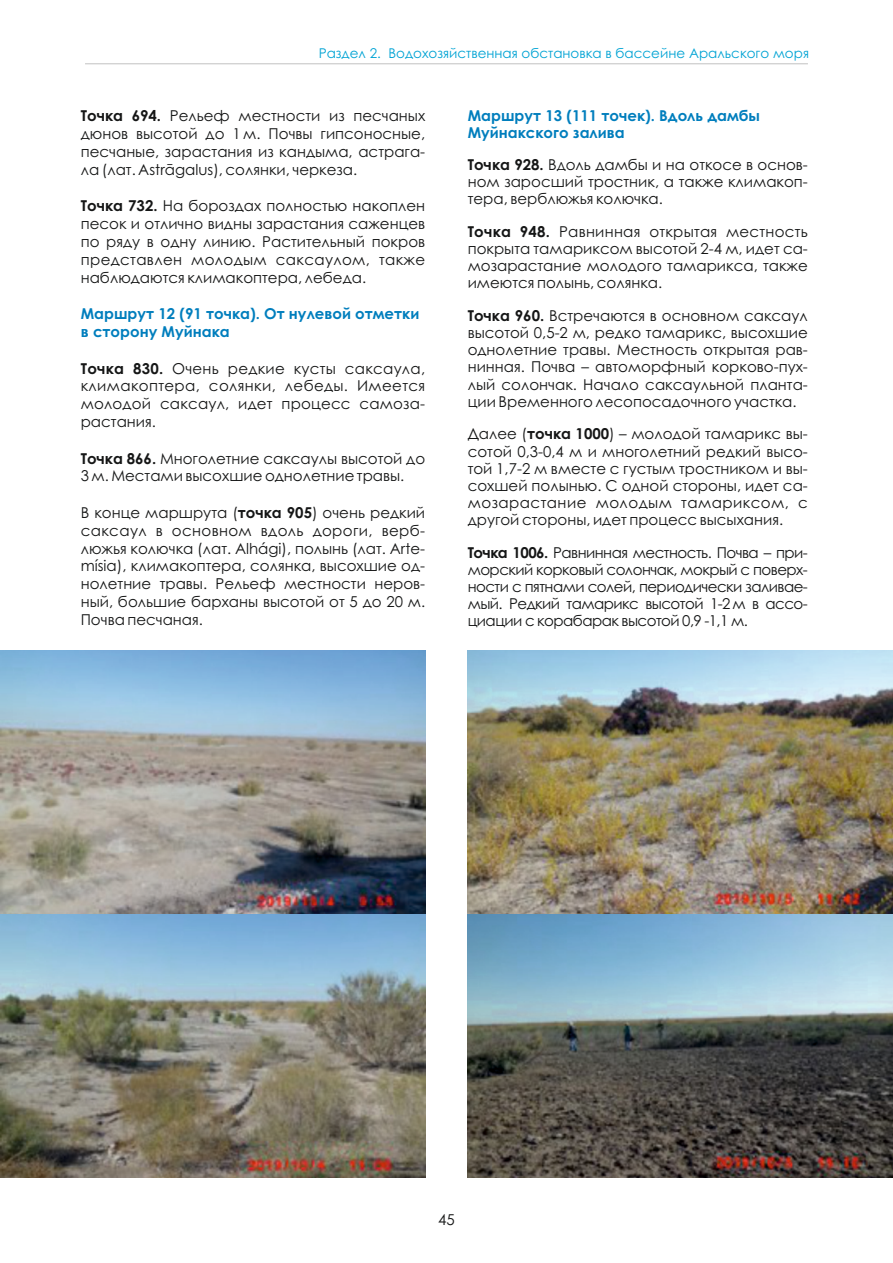
<style>
.page{position:relative;width:893px;height:1263px;background:#fff}
.page>*{position:absolute;margin:0;border:0;box-sizing:border-box;transform-origin:0 0}
.t1{font:15px/17.1px "Century Gothic";color:#151616;text-align:justify}
.t2{font:700 15px/18.1px "Century Gothic";color:#007ebd}
.t3{font:13.5px "Century Gothic";color:#00a3d4}
.s1{font-weight:700}
</style>
<div class="page">
<img style="left:0;top:651px;width:425px;height:527px">
<img style="left:468px;top:651px;width:425px;height:527px">
<hr style="left:85px;top:63px;width:723px;height:1px;background:#c5c5c5">
<p class="t3" style="left:319px;top:48px;width:492px">Раздел 2. Водохозяйственная обстановка в бассейне Аральского моря</p>
<p class="t1" style="left:81px;top:108px;width:346px;line-height:17.9px"><span class="s1">Точка 694.</span> Рельеф местности из песчаных дюнов высотой до 1 м. Почвы гипсоносные, песчаные, зарастания из кандыма, астрага&shy;ла (лат. Astrāgalus), солянки, черкеза.</p>
<p class="t1" style="left:81px;top:198px;width:346px;line-height:17.9px"><span class="s1">Точка 732.</span> На бороздах полностью накоплен песок и отлично видны зарастания саженцев по ряду в одну линию. Растительный покров представлен молодым саксаулом, также наблюдаются климакоптера, лебеда.</p>
<p class="t2" style="left:81px;top:306px;width:340px">Маршрут 12 (91 точка). От нулевой отметки в сторону Муйнака</p>
<p class="t1" style="left:81px;top:361px;width:346px;line-height:17.9px"><span class="s1">Точка 830.</span> Очень редкие кусты саксаула, климакоптера, солянки, лебеды. Имеется молодой саксаул, идет процесс самоза&shy;растания.</p>
<p class="t1" style="left:81px;top:451px;width:346px;line-height:17.9px"><span class="s1">Точка 866.</span> Многолетние саксаулы высотой до<br>3 м. Местами высохшие однолетние травы.</p>
<p class="t1" style="left:81px;top:505px;width:346px;line-height:17.9px">В конце маршрута (<span class="s1">точка 905</span>) очень редкий саксаул в основном вдоль дороги, верб&shy;люжья колючка (лат. Alhági), полынь (лат. Arte&shy;mísia), климакоптера, солянка, высохшие од&shy;нолетние травы. Рельеф местности неров&shy;ный, большие барханы высотой от 5 до 20 м.<br>Почва песчаная.</p>
<p class="t2" style="left:468px;top:109px;width:294px;line-height:16.4px">Маршрут 13 (111 точек). Вдоль дамбы<br>Муйнакского залива</p>
<p class="t1" style="left:468px;top:157px;width:342px"><span class="s1">Точка 928.</span> Вдоль дамбы и на откосе в основ&shy;ном заросший тростник, а также климакоп&shy;тера, верблюжья колючка.</p>
<p class="t1" style="left:468px;top:224px;width:342px"><span class="s1">Точка 948.</span> Равнинная открытая местность покрыта тамариксом высотой 2-4 м, идет са&shy;мозарастание молодого тамарикса, также имеются полынь, солянка.</p>
<p class="t1" style="left:468px;top:308px;width:342px"><span class="s1">Точка 960.</span> Встречаются в основном саксаул высотой 0,5-2 м, редко тамарикс, высохшие однолетние травы. Местность открытая рав&shy;нинная. Почва – автоморфный корково-пух&shy;лый солончак. Начало саксаульной планта&shy;ции Временного лесопосадочного участка.</p>
<p class="t1" style="left:468px;top:427px;width:342px">Далее (<span class="s1">точка 1000</span>) – молодой тамарикс вы&shy;сотой 0,3-0,4 м и многолетний редкий высо&shy;той 1,7-2 м вместе с густым тростником и вы&shy;сохшей полынью. С одной стороны, идет са&shy;мозарастание молодым тамариксом, с другой стороны, идет процесс высыхания.</p>
<p class="t1" style="left:468px;top:545px;width:342px"><span class="s1">Точка 1006.</span> Равнинная местность. Почва – при&shy;морский корковый солончак, мокрый с поверх&shy;ности с пятнами солей, периодически заливае&shy;мый. Редкий тамарикс высотой 1-2 м в ассо&shy;циации с корабарак высотой 0,9 -1,1 м.</p>
<p class="t1" style="left:438px;top:1212px;width:18px">45</p>
</div>
